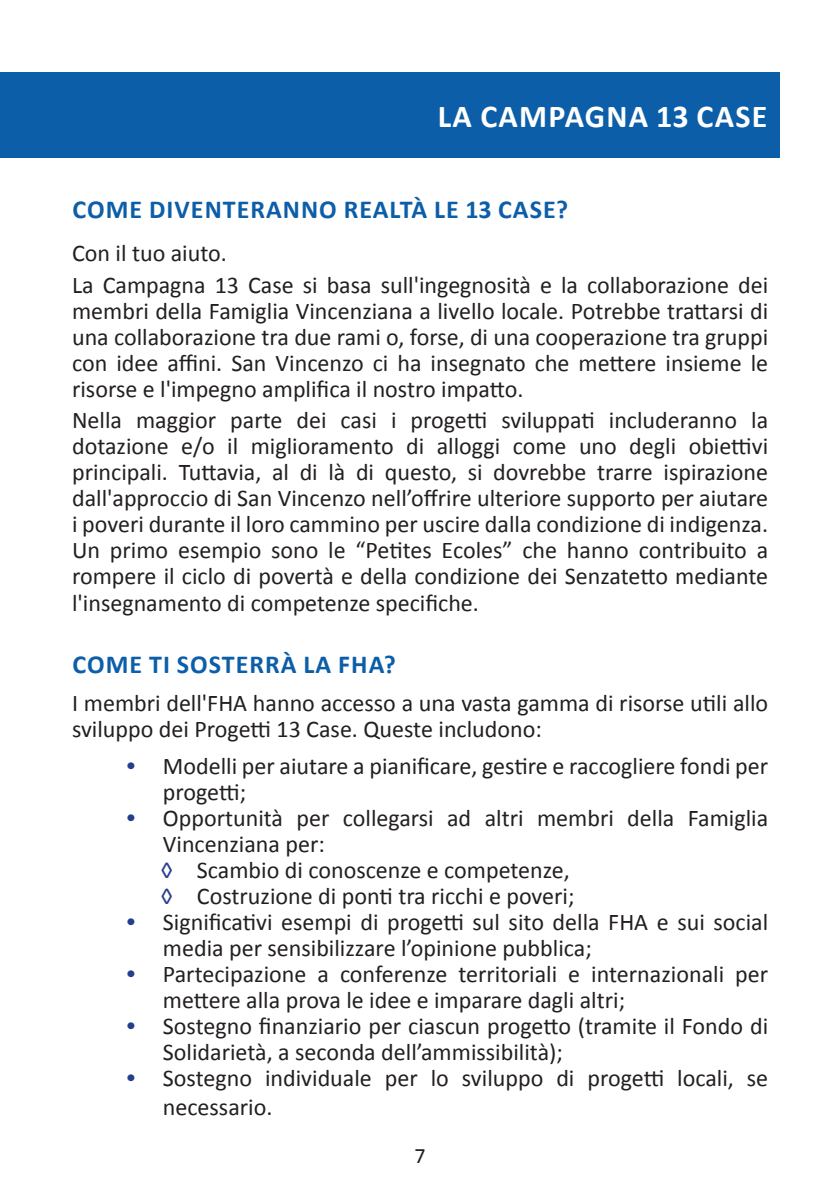
<style>
.page{position:relative;width:840px;height:1191px;background:#fff}
.page>*{position:absolute;margin:0;border:0;box-sizing:border-box;transform-origin:0 0}
.t1{font:700 32px "Calibri";letter-spacing:.04em;color:#fff}
.Heading_1{font:700 26px "Calibri";letter-spacing:.04em;color:#0c5ea8}
.t2{font:24px/26px "Calibri";color:#231f20}
.t3{font:22px "Calibri";color:#231f20}
.s1{font-family:"Arial";font-weight:700;color:#253f8e}
.s2{color:#253f8e}
</style>
<div class="page">
<div style="left:0;top:72px;width:779px;height:85px;background:#0c5ea8"></div>
<p class="t1" style="left:437px;top:93px;width:331px">LA CAMPAGNA 13 CASE</p>
<p class="Heading_1" style="left:73px;top:191px;width:497px">COME DIVENTERANNO REALTÀ LE 13 CASE?</p>
<p class="t2" style="left:72px;top:239px;width:156px">Con il tuo aiuto.</p>
<p class="t2" style="left:72px;top:271px;width:697px;text-align:justify">La Campagna 13 Case si basa sull'ingegnosità e la collaborazione dei membri della Famiglia Vincenziana a livello locale. Potrebbe trattarsi di una collaborazione tra due rami o, forse, di una cooperazione tra gruppi con idee affini. San Vincenzo ci ha insegnato che mettere insieme le risorse e l'impegno amplifica il nostro impatto.</p>
<p class="t2" style="left:72px;top:407px;width:697px;text-align:justify">Nella maggior parte dei casi i progetti sviluppati includeranno la dotazione e/o il miglioramento di alloggi come uno degli obiettivi principali. Tuttavia, al di là di questo, si dovrebbe trarre ispirazione dall'approccio di San Vincenzo nell’offrire ulteriore supporto per aiutare i poveri durante il loro cammino per uscire dalla condizione di indigenza.<br>Un primo esempio sono le “Petites Ecoles” che hanno contribuito a rompere il ciclo di povertà e della condizione dei Senzatetto mediante l'insegnamento di competenze specifiche.</p>
<p class="Heading_1" style="left:73px;top:646px;width:324px">COME TI SOSTERRÀ LA FHA?</p>
<p class="t2" style="left:72px;top:689px;width:697px">I membri dell'FHA hanno accesso a una vasta gamma di risorse utili allo sviluppo dei Progetti 13 Case. Queste includono:</p>
<p class="t2" style="left:163px;top:752px;width:606px;text-indent:-36px"><span class="s1">•</span> Modelli per aiutare a pianificare, gestire e raccogliere fondi per progetti;</p>
<p class="t2" style="left:163px;top:804px;width:606px;text-indent:-36px"><span class="s1">•</span> Opportunità per collegarsi ad altri membri della Famiglia<br>Vincenziana per:</p>
<p class="t2" style="left:161px;top:856px;width:410px"><span class="s2">◊</span> Scambio di conoscenze e competenze,</p>
<p class="t2" style="left:161px;top:882px;width:415px"><span class="s2">◊</span> Costruzione di ponti tra ricchi e poveri;</p>
<p class="t2" style="left:163px;top:908px;width:606px;text-indent:-36px"><span class="s1">•</span> Significativi esempi di progetti sul sito della FHA e sui social media per sensibilizzare l’opinione pubblica;</p>
<p class="t2" style="left:163px;top:960px;width:606px;text-indent:-36px"><span class="s1">•</span> Partecipazione a conferenze territoriali e internazionali per mettere alla prova le idee e imparare dagli altri;</p>
<p class="t2" style="left:163px;top:1012px;width:606px;text-indent:-36px"><span class="s1">•</span> Sostegno finanziario per ciascun progetto (tramite il Fondo di<br>Solidarietà, a seconda dell’ammissibilità);</p>
<p class="t2" style="left:163px;top:1063px;width:606px;line-height:28.8px;text-indent:-36px"><span class="s1">•</span> Sostegno individuale per lo sviluppo di progetti locali, se necessario.</p>
<p class="t3" style="left:414px;top:1140px;width:13px">7</p>
</div>
